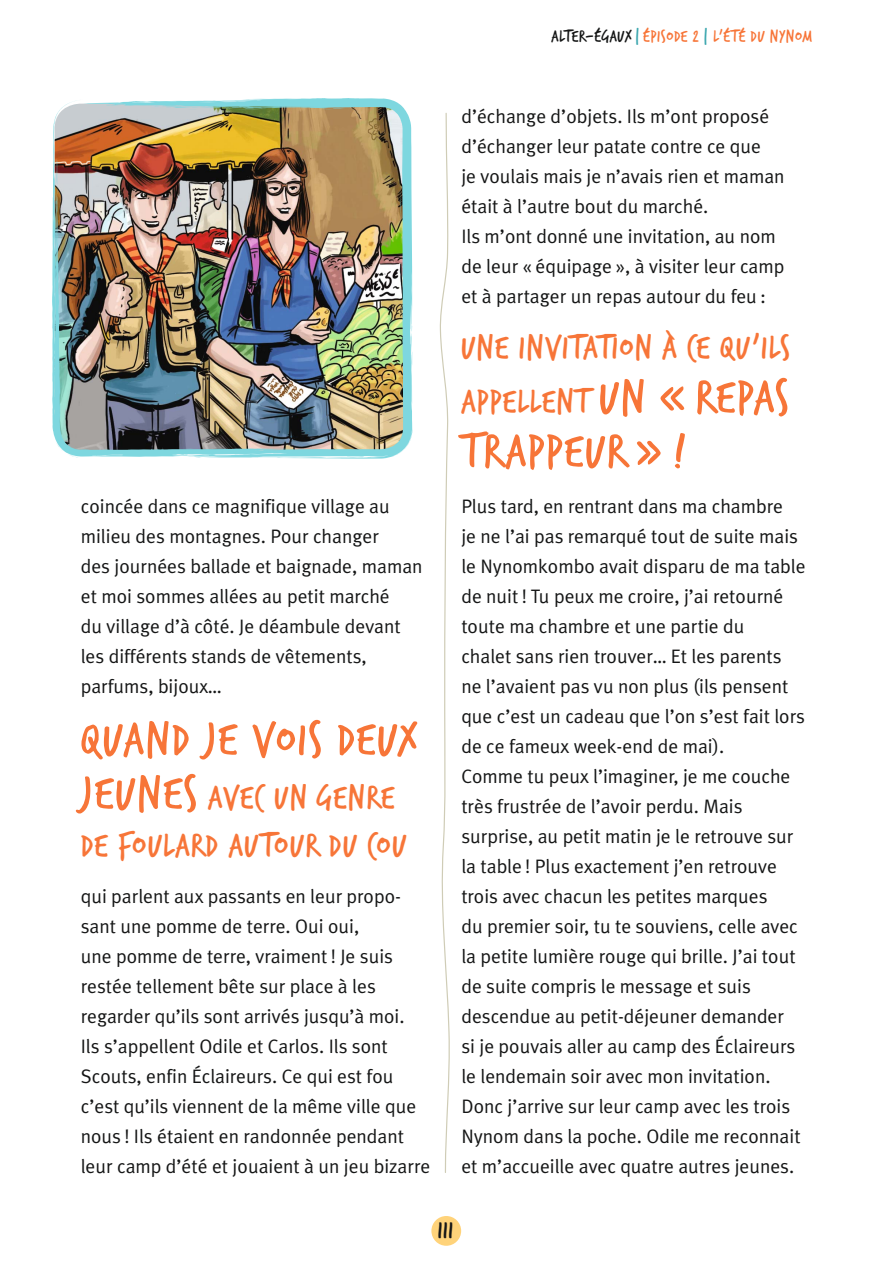
<style>
.page{position:relative;width:893px;height:1263px;background:#fff}
.page>*{position:absolute;margin:0;border:0;box-sizing:border-box;transform-origin:0 0}
.t1{font:51px "Trash Hand";letter-spacing:.04em;color:#f77538}
.t2{font:36px/48px "Trash Hand";letter-spacing:.035em;color:#f77538}
.t3{font:27px "Trash Hand";color:#151616}
.t4{font:19.5px/30px "Meta Plus Normal";color:#151616}
.t5{font:18px "Trash Hand";letter-spacing:.04em;color:#f77538}
.s1{color:#151616}
.s2{color:#3ca7af}
.s3{font-size:51px}
</style>
<div class="page">
<svg style="left:440px;top:113px;width:10px;height:1060px"></svg>
<img style="left:52px;top:98px;width:360px;height:361px">
<div style="left:431px;top:1216px;width:30px;height:30px;background:#ffd37a;border-radius:50%"></div>
<p class="t5" style="left:551px;top:27px;width:262px"><span class="s1">ALTER-ÉGAUX</span> <span class="s2">|</span>ÉPISODE 2 <span class="s2">|</span> L’ÉTÉ DU NYNOM</p>
<p class="t4" style="left:81px;top:493px;width:343px">coincée dans ce magnifique village au milieu des montagnes. Pour changer<br>des journées ballade et baignade, maman et moi sommes allées au petit marché<br>du village d’à côté. Je déambule devant les différents stands de vêtements, parfums, bijoux…</p>
<h1 class="t1" style="left:81px;top:714px;width:337px">QUAND JE VOIS DEUX</h1>
<h2 class="t2" style="left:81px;top:775px;width:327px"><span class="s3">JEUNES</span> AVEC UN GENRE<br>DE FOULARD AUTOUR DU COU</h2>
<p class="t4" style="left:81px;top:883px;width:351px">qui parlent aux passants en leur propo&shy;sant une pomme de terre . Oui oui,<br>une pomme de terre, vraiment ! Je suis restée tellement bête sur place à les regarder qu’ils sont arrivés jusqu’à moi.<br>Ils s’appellent Odile et Carlos. Ils sont Scouts, enfin Éclaireurs. Ce qui est fou c’est qu’ils viennent de la même ville que nous ! Ils étaient en randonnée pendant leur camp d’été et jouaient à un jeu bizarre</p>
<p class="t4" style="left:461px;top:103px;width:325px">d’échange d’objets. Ils m’ont proposé d’échanger leur patate contre ce que<br>je voulais mais je n’avais rien et maman était à l’autre bout du marché.<br>Ils m’ont donné une invitation, au nom de leur « équipage », à visiter leur camp et à partager un repas autour du feu :</p>
<h2 class="t2" style="left:461px;top:322px;width:330px;line-height:54px">UNE INVITATION À CE QU’ILS<br>APPELLENT <span class="s3">UN « REPAS</span></h2>
<h1 class="t1" style="left:461px;top:426px;width:226px">TRAPPEUR » !</h1>
<p class="t4" style="left:461px;top:493px;width:346px">Plus tard, en rentrant dans ma chambre<br>je ne l’ai pas remarqué tout de suite mais le Nynomkombo avait disparu de ma table de nuit ! Tu peux me croire, j’ai retourné toute ma chambre et une partie du<br>chalet sans rien trouver… Et les parents ne l’avaient pas vu non plus (ils pensent que c’est un cadeau que l’on s’est fait lors de ce fameux week-end de mai).<br>Comme tu peux l’imaginer, je me couche très frustrée de l’avoir perdu. Mais surprise, au petit matin je le retrouve sur la table ! Plus exactement j’en retrouve trois avec chacun les petites marques<br>du premier soir, tu te souviens, celle avec la petite lumière rouge qui brille. J’ai tout de suite compris le message et suis descendue au petit-déjeuner demander<br>si je pouvais aller au camp des Éclaireurs le lendemain soir avec mon invitation.<br>Donc j’arrive sur leur camp avec les trois Nynom dans la poche. Odile me reconnait et m’accueille avec quatre autres jeunes.</p>
<h3 class="t3" style="left:438px;top:1217px;width:17px">III</h3>
</div>
